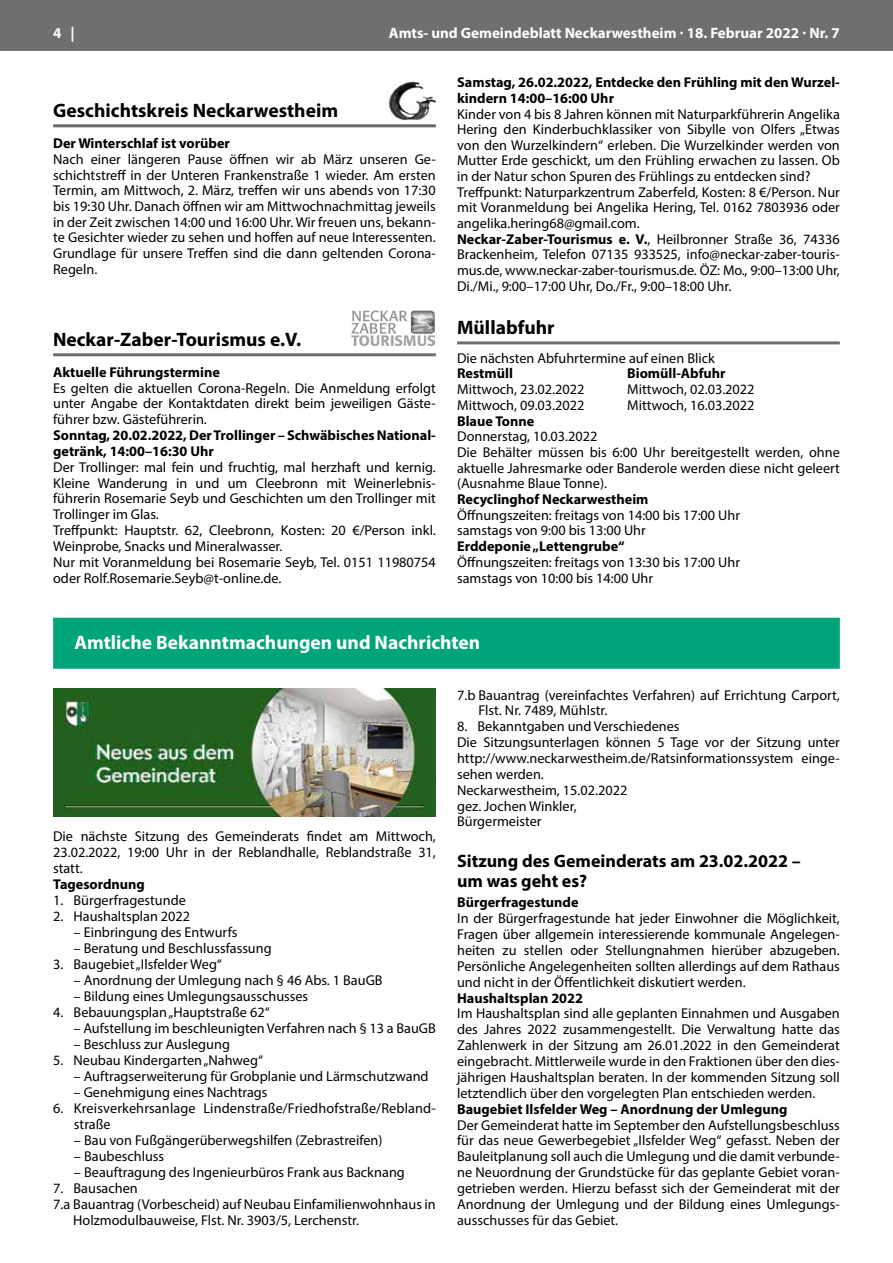
<style>
.page{position:relative;width:893px;height:1263px;background:#fff}
.page>*{position:absolute;margin:0;border:0;box-sizing:border-box;transform-origin:0 0}
.t1{font:700 19.5px "Myriad Pro";color:#000}
.t2{font:700 19.5px "Myriad Pro";color:#fff}
.t3{font:700 18px/20.4px "Myriad Pro";color:#000}
.t4{font:700 15px "Myriad Pro";color:#fff}
.t5{font:14.25px/15.9px "Myriad Pro";color:#000}
.t6{font:700 14.25px/15.6px "Myriad Pro";color:#000}
.s1{font-weight:700}
</style>
<div class="page">
<div style="left:0;top:0;width:893px;height:51px;background:#6f6f6e"></div>
<hr style="left:457px;top:341px;width:383px;height:3px;background:#6f6f6e">
<hr style="left:53px;top:124px;width:383px;height:3px;background:#686867">
<img style="left:388px;top:81px;width:48px;height:39px">
<hr style="left:53px;top:353px;width:383px;height:3px;background:#6f6f6e">
<img style="left:351px;top:310px;width:83px;height:36px">
<div style="left:53px;top:618px;width:787px;height:51px;background:#00a479"></div>
<img style="left:53px;top:689px;width:383px;height:127px">
<p class="t4" style="left:53px;top:23px;width:23px">4 |</p>
<p class="t4" style="left:389px;top:23px;width:452px">Amts- und Gemeindeblatt Neckarwestheim · 18. Februar 2022 · Nr. 7</p>
<p class="t6" style="left:457px;top:74px;width:384px">Samstag, 26.02.2022, Entdecke den Frühling mit den Wurzel&shy;kindern 14:00–16:00 Uhr</p>
<p class="t5" style="left:457px;top:106px;width:384px">Kinder von 4 bis 8 Jahren können mit Naturparkführerin Angelika Hering den Kinderbuchklassiker von Sibylle von Olfers „Etwas von den Wurzelkindern“ erleben. Die Wurzelkinder werden von Mutter Erde geschickt, um den Frühling erwachen zu lassen. Ob in der Natur schon Spuren des Frühlings zu entdecken sind?<br>Treffpunkt: Naturparkzentrum Zaberfeld, Kosten: 8 €/Person. Nur mit Voranmeldung bei Angelika Hering, Tel. 0162 7803936 oder angelika.hering68@gmail.com.<br><span class="s1">Neckar-Zaber-Tourismus e. V.</span>, Heilbronner Straße 36, 74336<br>Brackenheim, Telefon 07135 933525, info@neckar-zaber-touris&shy;mus.de, www.neckar-zaber-tourismus.de. ÖZ: Mo., 9:00–13:00 Uhr, Di./Mi., 9:00–17:00 Uhr, Do./Fr., 9:00–18:00 Uhr.</p>
<h1 class="t1" style="left:457px;top:315px;width:99px">Müllabfuhr</h1>
<p class="t5" style="left:457px;top:350px;width:259px">Die nächsten Abfuhrtermine auf einen Blick</p>
<p class="t6" style="left:457px;top:365px;width:57px">Restmüll</p>
<p class="t6" style="left:627px;top:365px;width:100px">Biomüll-Abfuhr</p>
<p class="t5" style="left:457px;top:381px;width:129px">Mittwoch, 23.02.2022</p>
<p class="t5" style="left:627px;top:381px;width:129px">Mittwoch, 02.03.2022</p>
<p class="t5" style="left:457px;top:397px;width:129px">Mittwoch, 09.03.2022</p>
<p class="t5" style="left:627px;top:397px;width:129px">Mittwoch, 16.03.2022</p>
<p class="t6" style="left:457px;top:412px;width:79px">Blaue Tonne</p>
<p class="t5" style="left:457px;top:428px;width:384px">Donnerstag, 10.03.2022<br>Die Behälter müssen bis 6:00 Uhr bereitgestellt werden, ohne aktuelle Jahresmarke oder Banderole werden diese nicht geleert (Ausnahme Blaue Tonne).</p>
<p class="t6" style="left:457px;top:491px;width:193px">Recyclinghof Neckarwestheim</p>
<p class="t5" style="left:457px;top:507px;width:284px">Öffnungszeiten: freitags von 14:00 bis 17:00 Uhr samstags von 9:00 bis 13:00 Uhr</p>
<p class="t6" style="left:457px;top:538px;width:169px">Erddeponie „Lettengrube“</p>
<p class="t5" style="left:457px;top:554px;width:284px">Öffnungszeiten: freitags von 13:30 bis 17:00 Uhr samstags von 10:00 bis 14:00 Uhr</p>
<h1 class="t1" style="left:53px;top:98px;width:286px">Geschichtskreis Neckarwestheim</h1>
<p class="t6" style="left:53px;top:135px;width:178px">Der Winterschlaf ist vorüber</p>
<p class="t5" style="left:53px;top:151px;width:384px;text-align:justify">Nach einer längeren Pause öffnen wir ab März unseren Ge&shy;schichtstreff in der Unteren Frankenstraße 1 wieder. Am ersten Termin, am Mittwoch, 2. März, treffen wir uns abends von 17:30 bis 19:30 Uhr. Danach öffnen wir am Mittwochnachmittag jeweils in der Zeit zwischen 14:00 und 16:00 Uhr. Wir freuen uns, bekann&shy;te Gesichter wieder zu sehen und hoffen auf neue Interessenten.<br>Grundlage für unsere Treffen sind die dann geltenden Corona-Regeln.</p>
<h1 class="t1" style="left:53px;top:327px;width:250px">Neckar-Zaber-Tourismus e.V.</h1>
<p class="t6" style="left:53px;top:364px;width:168px">Aktuelle Führungstermine</p>
<p class="t5" style="left:53px;top:380px;width:384px;text-align:justify">Es gelten die aktuellen Corona-Regeln. Die Anmeldung erfolgt unter Angabe der Kontaktdaten direkt beim jeweiligen Gäste&shy;führer bzw. Gästeführerin.</p>
<p class="t6" style="left:53px;top:427px;width:383px">Sonntag, 20.02.2022, Der Trollinger – Schwäbisches National&shy;getränk, 14:00–16:30 Uhr</p>
<p class="t5" style="left:53px;top:459px;width:384px">Der Trollinger: mal fein und fruchtig, mal herzhaft und kernig.<br>Kleine Wanderung in und um Cleebronn mit Weinerlebnis&shy;führerin Rosemarie Seyb und Geschichten um den Trollinger mit Trollinger im Glas.<br>Treffpunkt: Hauptstr. 62, Cleebronn, Kosten: 20 €/Person inkl.<br>Weinprobe, Snacks und Mineralwasser.<br>Nur mit Voranmeldung bei Rosemarie Seyb, Tel. 0151 11980754 oder Rolf.Rosemarie.Seyb@t-online.de.</p>
<h1 class="t2" style="left:74px;top:630px;width:407px">Amtliche Bekanntmachungen und Nachrichten</h1>
<p class="t5" style="left:53px;top:827px;width:384px;text-align:justify">Die nächste Sitzung des Gemeinderats findet am Mittwoch, 23.02.2022, 19:00 Uhr in der Reblandhalle, Reblandstraße 31, statt.</p>
<p class="t6" style="left:53px;top:875px;width:93px">Tagesordnung</p>
<p class="t5" style="left:53px;top:891px;width:134px">1. Bürgerfragestunde</p>
<p class="t5" style="left:53px;top:907px;width:139px">2. Haushaltsplan 2022</p>
<p class="t5" style="left:74px;top:923px;width:165px">– Einbringung des Entwurfs</p>
<p class="t5" style="left:74px;top:939px;width:200px">– Beratung und Beschlussfassung</p>
<p class="t5" style="left:53px;top:955px;width:170px">3. Baugebiet „Ilsfelder Weg“</p>
<p class="t5" style="left:74px;top:971px;width:311px">– Anordnung der Umlegung nach § 46 Abs. 1 BauGB</p>
<p class="t5" style="left:74px;top:987px;width:236px">– Bildung eines Umlegungsausschusses</p>
<p class="t5" style="left:53px;top:1003px;width:218px">4. Bebauungsplan „Hauptstraße 62“</p>
<p class="t5" style="left:74px;top:1019px;width:364px">– Aufstellung im beschleunigten Verfahren nach § 13 a BauGB</p>
<p class="t5" style="left:74px;top:1035px;width:158px">– Beschluss zur Auslegung</p>
<p class="t5" style="left:53px;top:1051px;width:211px">5. Neubau Kindergarten „Nahweg“</p>
<p class="t5" style="left:74px;top:1067px;width:357px">– Auftragserweiterung für Grobplanie und Lärmschutzwand</p>
<p class="t5" style="left:74px;top:1084px;width:195px">– Genehmigung eines Nachtrags</p>
<p class="t5" style="left:74px;top:1099px;width:363px;text-indent:-21px">6. Kreisverkehrsanlage Lindenstraße/Friedhofstraße/Rebland&shy;straße</p>
<p class="t5" style="left:74px;top:1132px;width:310px">– Bau von Fußgängerüberwegshilfen (Zebrastreifen)</p>
<p class="t5" style="left:74px;top:1148px;width:92px">– Baubeschluss</p>
<p class="t5" style="left:74px;top:1164px;width:332px">– Beauftragung des Ingenieurbüros Frank aus Backnang</p>
<p class="t5" style="left:53px;top:1180px;width:86px">7. Bausachen</p>
<p class="t5" style="left:53px;top:1196px;width:384px">7.a Bauantrag (Vorbescheid) auf Neubau Einfamilienwohnhaus in</p>
<p class="t5" style="left:73px;top:1212px;width:287px">Holzmodulbauweise, Flst. Nr. 3903/5, Lerchenstr.</p>
<p class="t5" style="left:478px;top:686px;width:363px;text-indent:-21px">7.b Bauantrag (vereinfachtes Verfahren) auf Errichtung Carport,<br>Flst. Nr. 7489, Mühlstr.</p>
<p class="t5" style="left:457px;top:718px;width:384px">8. Bekanntgaben und Verschiedenes<br>Die Sitzungsunterlagen können 5 Tage vor der Sitzung unter http://www.neckarwestheim.de/Ratsinformationssystem einge&shy;sehen werden.<br>Neckarwestheim, 15.02.2022<br>gez. Jochen Winkler,<br>Bürgermeister</p>
<p class="t3" style="left:457px;top:850px;width:345px">Sitzung des Gemeinderats am 23.02.2022 – um was geht es?</p>
<p class="t6" style="left:457px;top:894px;width:123px">Bürgerfragestunde</p>
<p class="t5" style="left:457px;top:910px;width:384px;text-align:justify">In der Bürgerfragestunde hat jeder Einwohner die Möglichkeit, Fragen über allgemein interessierende kommunale Angelegen&shy;heiten zu stellen oder Stellungnahmen hierüber abzugeben.<br>Persönliche Angelegenheiten sollten allerdings auf dem Rathaus und nicht in der Öffentlichkeit diskutiert werden.</p>
<p class="t6" style="left:457px;top:989px;width:127px">Haushaltsplan 2022</p>
<p class="t5" style="left:457px;top:1005px;width:384px;text-align:justify">Im Haushaltsplan sind alle geplanten Einnahmen und Ausgaben des Jahres 2022 zusammengestellt. Die Verwaltung hatte das Zahlenwerk in der Sitzung am 26.01.2022 in den Gemeinderat eingebracht. Mittlerweile wurde in den Fraktionen über den dies&shy;jährigen Haushaltsplan beraten. In der kommenden Sitzung soll letztendlich über den vorgelegten Plan entschieden werden.</p>
<p class="t6" style="left:457px;top:1100px;width:332px">Baugebiet Ilsfelder Weg – Anordnung der Umlegung</p>
<p class="t5" style="left:457px;top:1116px;width:384px;text-align:justify">Der Gemeinderat hatte im September den Aufstellungsbeschluss für das neue Gewerbegebiet „Ilsfelder Weg“ gefasst. Neben der Bauleitplanung soll auch die Umlegung und die damit verbunde&shy;ne Neuordnung der Grundstücke für das geplante Gebiet voran&shy;getrieben werden. Hierzu befasst sich der Gemeinderat mit der Anordnung der Umlegung und der Bildung eines Umlegungs&shy;ausschusses für das Gebiet.</p>
</div>
